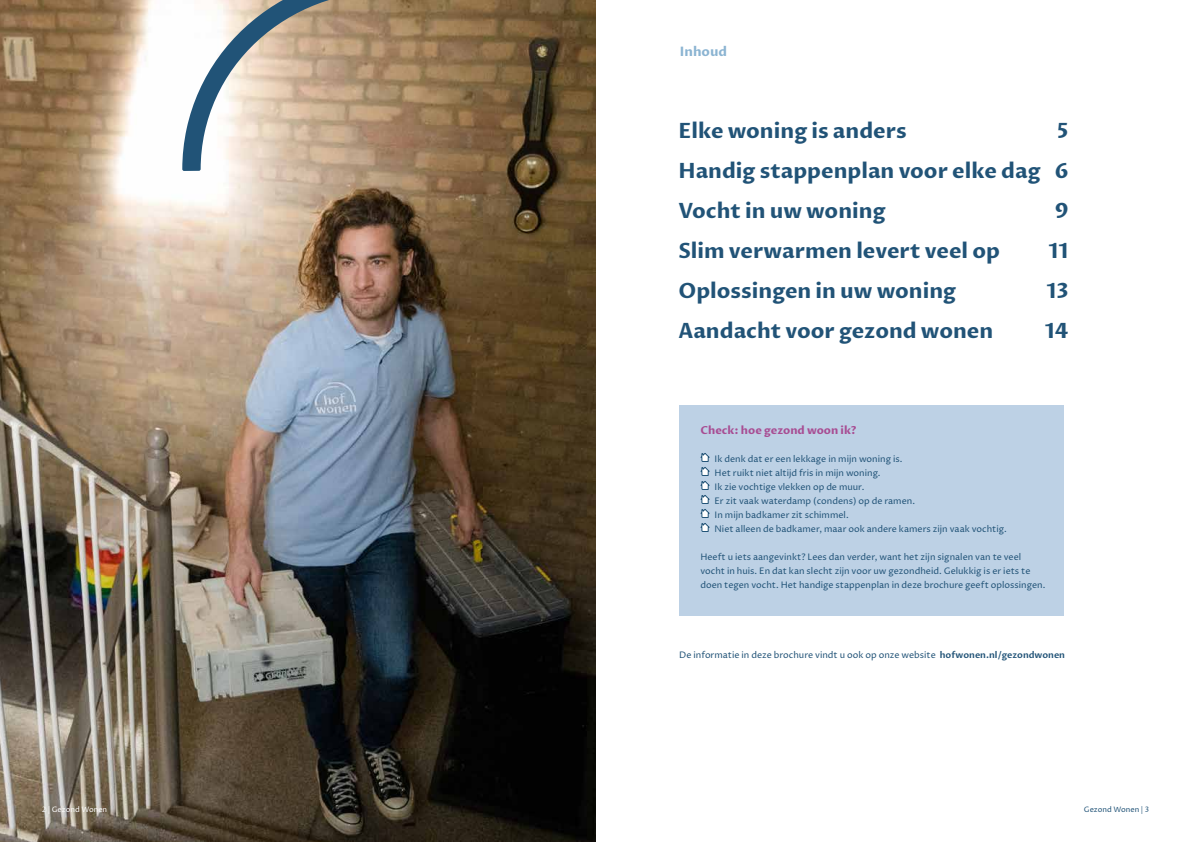
<style>
.page{position:relative;width:1191px;height:842px;background:#fff}
.page>*{position:absolute;margin:0;border:0;box-sizing:border-box;transform-origin:0 0}
.t1{font:700 21px/40px "Proza Libre";color:#215377;text-align:justify}
.t2{font:700 13px "Proza Libre";color:#8bb4d2}
.t3{font:700 11px "Proza Libre";color:#a84d93}
.t4{font:9px/14px "Proza Libre";color:#215377}
.t5{font:7.5px "Proza Libre";color:#fff}
.t6{font:7.5px "Proza Libre";color:#215377}
.s1{font-weight:600}
</style>
<div class="page">
<img style="left:0;top:0;width:595px;height:842px">
<svg style="left:182px;top:0;width:249px;height:171px;background:#baaa98"></svg>
<div style="left:680px;top:406px;width:384px;height:210px;background:#bdd1e5"></div>
<svg style="left:700px;top:453px;width:10px;height:79px"></svg>
<h2 class="t2" style="left:680px;top:43px;width:49px">Inhoud</h2>
<h1 class="t1" style="left:678px;top:111px;width:230px">Elke woning is anders</h1>
<h1 class="t1" style="left:678px;top:111px;width:392px;text-indent:379px">5<br>Handig stappenplan voor elke dag 6<br>Vocht in uw woning</h1>
<h1 class="t1" style="left:1054px;top:191px;width:15px">9</h1>
<h1 class="t1" style="left:678px;top:231px;width:323px">Slim verwarmen levert veel op</h1>
<h1 class="t1" style="left:1048px;top:231px;width:22px">11</h1>
<h1 class="t1" style="left:678px;top:271px;width:279px">Oplossingen in uw woning</h1>
<h1 class="t1" style="left:1046px;top:271px;width:24px">13</h1>
<h1 class="t1" style="left:678px;top:311px;width:316px">Aandacht voor gezond wonen</h1>
<h1 class="t1" style="left:1044px;top:311px;width:25px">14</h1>
<p class="t3" style="left:700px;top:423px;width:158px">Check: hoe gezond woon ik?</p>
<p class="t4" style="left:714px;top:452px;width:294px">Ik denk dat er een lekkage in mijn woning is.<br>Het ruikt niet altijd fris in mijn woning.<br>Ik zie vochtige vlekken op de muur.<br>Er zit vaak waterdamp (condens) op de ramen.<br>In mijn badkamer zit schimmel.<br>Niet alleen de badkamer, maar ook andere kamers zijn vaak vochtig.</p>
<p class="t4" style="left:700px;top:550px;width:346px">Heeft u iets aangevinkt? Lees dan verder, want het zijn signalen van te veel vocht in huis. En dat kan slecht zijn voor uw gezondheid. Gelukkig is er iets te doen tegen vocht. Het handige stappenplan in deze brochure geeft oplossingen.</p>
<p class="t4" style="left:679px;top:648px;width:387px">De informatie in deze brochure vindt u ook op onze website <span class="s1">hofwonen.nl/gezondwonen</span></p>
<p class="t5" style="left:42px;top:804px;width:67px">2 | Gezond Wonen</p>
<p class="t6" style="left:1083px;top:804px;width:67px">Gezond Wonen | 3</p>
</div>
